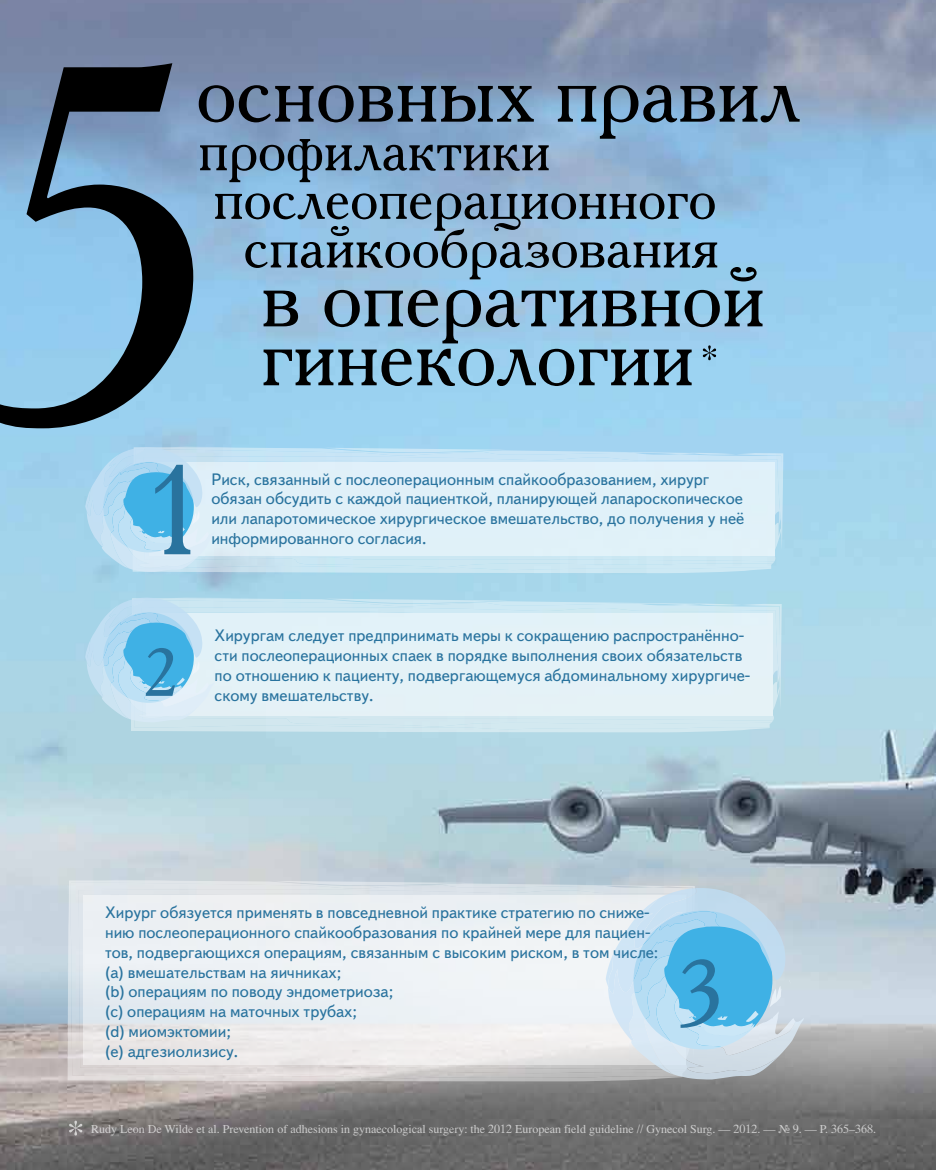
<style>
.page{position:relative;width:936px;height:1170px;background:#fff}
.page>*{position:absolute;margin:0;border:0;box-sizing:border-box;transform-origin:0 0}
.t1{font:127.8px "Academy";color:#29739e}
.t2{font:95.7px "Academy";color:#29739e}
.t3{font:92.7px "Academy";color:#000}
.t4{font:67.65px "Academy";color:#29739e}
.t5{font:64.8px "Academy";color:#000}
.t6{font:16.5px/19.8px "Text";color:#29739e}
.t7{font:12px "Latinskij";color:#fff}
</style>
<div class="page">
<img style="left:0;top:0;width:935px;height:1169px">
<svg style="left:111px;top:879px;width:65px;height:1px"></svg>
<svg style="left:71px;top:882px;width:201px;height:196px;background:#dfe0e3"></svg>
<svg style="left:88px;top:898px;width:184px;height:166px;background:#e9ecef"></svg>
<svg style="left:0;top:63px;width:193px;height:365px;background:#62839c"></svg>
<svg style="left:69px;top:1120px;width:13px;height:15px"></svg>
<svg style="left:702px;top:345px;width:14px;height:15px"></svg>
<svg style="left:272px;top:880px;width:532px;height:199px"></svg>
<div style="left:318px;top:449px;width:463px;height:121px;background:#cae7f2"></div>
<svg style="left:324px;top:447px;width:459px;height:108px;background:#c3e3f5"></svg>
<div style="left:318px;top:466px;width:456px;height:90px;background:#e0f1f9"></div>
<div style="left:134px;top:722px;width:646px;height:8px;background:#d2e7ef"></div>
<svg style="left:85px;top:446px;width:233px;height:126px;background:#bbdff2"></svg>
<svg style="left:85px;top:597px;width:696px;height:125px;background:#d3eaf4"></svg>
<h3 class="t3" style="left:196px;top:32px;width:605px">основных правил</h3>
<h3 class="t5" style="left:198px;top:107px;width:353px">профилактики</h3>
<h3 class="t5" style="left:213px;top:156px;width:504px">послеоперационного</h3>
<h3 class="t5" style="left:244px;top:204px;width:476px">спайкообразования</h3>
<h3 class="t3" style="left:261px;top:236px;width:505px">в оперативной</h3>
<h3 class="t3" style="left:261px;top:295px;width:434px">гинекологии</h3>
<h1 class="t1" style="left:148px;top:430px;width:50px">1</h1>
<p class="t6" style="left:211px;top:470px;width:534px">Риск, связанный с послеоперационным спайкообразованием, хирург обязан обсудить с каждой пациенткой, планирующей лапароскопическое или лапаротомическое хирургическое вмешательство, до получения у неё</p>
<p class="t6" style="left:211px;top:529px;width:217px">информированного согласия.</p>
<h3 class="t4" style="left:143px;top:630px;width:35px">2</h3>
<p class="t6" style="left:215px;top:626px;width:537px">Хирургам следует предпринимать меры к сокращению распространённо&shy;сти послеоперационных спаек в порядке выполнения своих обязательств по отношению к пациенту, подвергающемуся абдоминальному хирургиче&shy;скому вмешательству.</p>
<p class="t6" style="left:105px;top:903px;width:554px">Хирург обязуется применять в повседневной практике стратегию по сниже&shy;нию послеоперационного спайкообразования по крайней мере для пациен&shy;тов, подвергающихся операциям, связанным с высоким риском, в том числе: (a) вмешательствам на яичниках;<br>(b) операциям по поводу эндометриоза;<br>(c) операциям на маточных трубах;<br>(d) миомэктомии;<br>(e) адгезиолизису.</p>
<h2 class="t2" style="left:677px;top:934px;width:47px">3</h2>
<p class="t7" style="left:91px;top:1121px;width:786px">Rudy Leon De Wilde et al. Prevention of adhesions in gynaecological surgery: the 2012 European field guideline // Gynecol Surg. — 2012. — № 9. — P. 365–368.</p>
</div>
